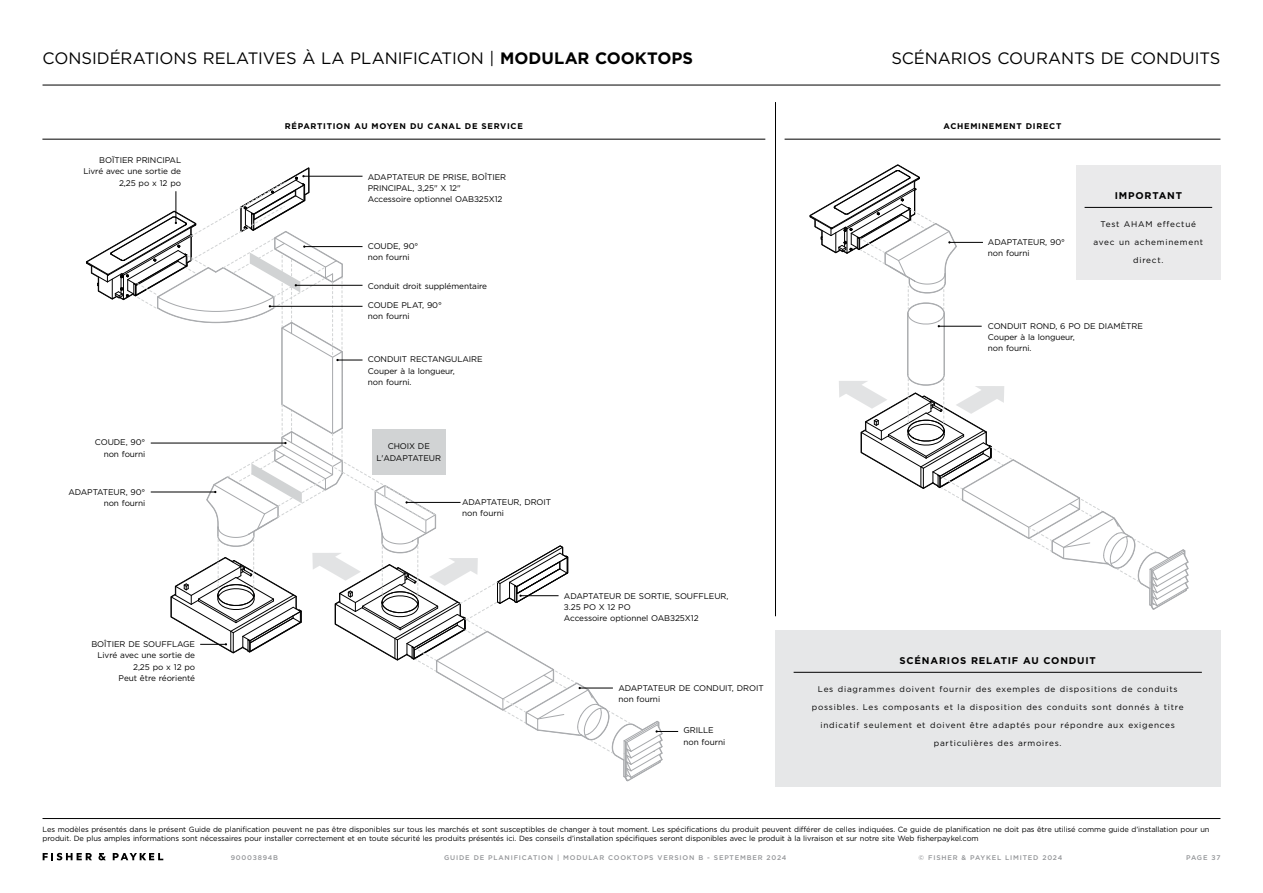
<style>
.page{position:relative;width:1263px;height:893px;background:#fff}
.page>*{position:absolute;margin:0;border:0;box-sizing:border-box;transform-origin:0 0}
.t1{font:16.5px "Gotham";letter-spacing:-.005em;color:#000}
.t2{font:700 16.5px "Gotham";letter-spacing:-.01em;color:#000}
.t3{font:700 9.75px "Gotham";letter-spacing:.085em;color:#000}
.t4{font:8.25px/11.2px "Gotham";letter-spacing:-.01em;color:#000}
.t5{font:8.25px/18px "Gotham";letter-spacing:.09em;color:#000;text-align:center}
.t6{font:700 8.25px "Gotham";letter-spacing:.085em;color:#000}
.t7{font:7.5px/9px "Gotham";letter-spacing:-.01em;color:#000}
.t8{font:500 6.75px "Gotham";letter-spacing:.115em;color:#939598}
.s1{font-weight:700}
</style>
<div class="page">
<hr style="left:43px;top:85px;width:1177px;height:1px;background:#000">
<svg style="left:43px;top:853px;width:49px;height:7px"></svg>
<svg style="left:98px;top:853px;width:8px;height:7px"></svg>
<svg style="left:113px;top:853px;width:50px;height:7px"></svg>
<hr style="left:43px;top:818px;width:1177px;height:1px;background:#000">
<hr style="left:42px;top:139px;width:723px;height:1px;background:#000">
<div style="left:775px;top:630px;width:445px;height:157px;background:#e6e7e8"></div>
<hr style="left:794px;top:672px;width:408px;height:1px;background:#000">
<svg style="left:86px;top:167px;width:592px;height:614px"></svg>
<svg style="left:809px;top:164px;width:380px;height:446px"></svg>
<hr style="left:784px;top:139px;width:436px;height:1px;background:#000">
<hr style="left:775px;top:102px;width:1px;height:514px;background:#000">
<div style="left:1076px;top:165px;width:144px;height:114px;background:#eaeaeb"></div>
<hr style="left:1084px;top:207px;width:128px;height:1px;background:#000">
<h1 class="t1" style="left:43px;top:47px;width:486px">CONSIDÉRATIONS RELATIVES À LA PLANIFICATION | <span class="s1">MODULAR</span></h1>
<h1 class="t2" style="left:595px;top:47px;width:97px">COO KTO PS</h1>
<h1 class="t1" style="left:891px;top:47px;width:331px">SCÉNARIOS COURANTS DE CONDUITS</h1>
<p class="t4" style="left:83px;top:154px;width:99px;text-align:right">BOÏTIER PRINCIPAL<br>Livré avec une sortie de<br>2,25 po x 12 po</p>
<p class="t6" style="left:285px;top:121px;width:240px">RÉPARTITION AU MOYEN DU CANAL DE SERVICE</p>
<p class="t4" style="left:368px;top:171px;width:140px">ADAPTATEUR DE PRISE, BOÎTIER<br>PRINCIPAL, 3,25" X 12"<br>Accessoire optionnel OAB325X12</p>
<p class="t4" style="left:368px;top:240px;width:52px">COUDE, 90° non fourni</p>
<p class="t4" style="left:368px;top:280px;width:121px">Conduit droit supplémentaire</p>
<p class="t4" style="left:368px;top:299px;width:76px">COUDE PLAT, 90° non fourni</p>
<p class="t4" style="left:368px;top:354px;width:116px">CONDUIT RECTANGULAIRE<br>Couper à la longueur,<br>non fourni.</p>
<p class="t4" style="left:95px;top:437px;width:52px;text-align:right">COUDE, 90° non fourni</p>
<p class="t4" style="left:377px;top:441px;width:66px;text-align:center">CHOIX DE<br>L'ADAPTATEUR</p>
<p class="t4" style="left:68px;top:486px;width:79px;text-align:right">ADAPTATEUR, 90° non fourni</p>
<p class="t4" style="left:462px;top:496px;width:91px">ADAPTATEUR, DROIT non fourni</p>
<p class="t4" style="left:91px;top:638px;width:105px;text-align:right">BOÎTIER DE SOUFFLAGE<br>Livré avec une sortie de<br>2,25 po x 12 po<br>Peut être réorienté</p>
<p class="t4" style="left:564px;top:590px;width:166px">ADAPTATEUR DE SORTIE, SOUFFLEUR,<br>3.25 PO X 12 PO<br>Accessoire optionnel OAB325X12</p>
<p class="t4" style="left:618px;top:682px;width:147px">ADAPTATEUR DE CONDUIT, DROIT non fourni</p>
<p class="t4" style="left:683px;top:725px;width:43px">GRILLE non fourni</p>
<p class="t6" style="left:944px;top:121px;width:119px">ACHEMINEMENT DIRECT</p>
<p class="t4" style="left:988px;top:236px;width:79px">ADAPTATEUR, 90° non fourni</p>
<p class="t3" style="left:1115px;top:189px;width:68px">IMPORTANT</p>
<p class="t5" style="left:1093px;top:215px;width:111px">Test AHAM effectué avec un acheminement direct.</p>
<p class="t4" style="left:988px;top:320px;width:156px">CONDUIT ROND, 6 PO DE DIAMÈTRE<br>Couper à la longueur,<br>non fourni.</p>
<p class="t3" style="left:899px;top:654px;width:197px">SCÉNARIOS RELATIF AU CONDUIT</p>
<p class="t5" style="left:812px;top:680px;width:373px">Les diagrammes doivent fournir des exemples de dispositions de conduits possibles. Les composants et la disposition des conduits sont donnés à titre indicatif seulement et doivent être adaptés pour répondre aux exigences particulières des armoires.</p>
<p class="t7" style="left:43px;top:825px;width:1168px">Les modèles présentés dans le présent Guide de planification peuvent ne pas être disponibles sur tous les marchés et sont susceptibles de changer à tout moment. Les spécifications du produit peuvent différer de celles indiquées. Ce guide de planification ne doit pas être utilisé comme guide d’installation pour un produit. De plus amples informations sont nécessaires pour installer correctement et en toute sécurité les produits présentés ici. Des conseils d’installation spécifiques seront disponibles avec le produit à la livraison et sur notre site Web fisherpaykel.com</p>
<p class="t8" style="left:231px;top:854px;width:49px">90003894B</p>
<p class="t8" style="left:444px;top:854px;width:133px">GUIDE DE PLANIFICATION | MODULAR</p>
<p class="t8" style="left:608px;top:854px;width:13px">COOKTOPS</p>
<p class="t8" style="left:658px;top:854px;width:130px">VERSION B - SEPTEMBER 2024</p>
<p class="t8" style="left:919px;top:854px;width:145px">© FISHER &amp; PAYKEL LIMITED 2024</p>
<p class="t8" style="left:1186px;top:854px;width:36px">PAGE 37</p>
</div>
